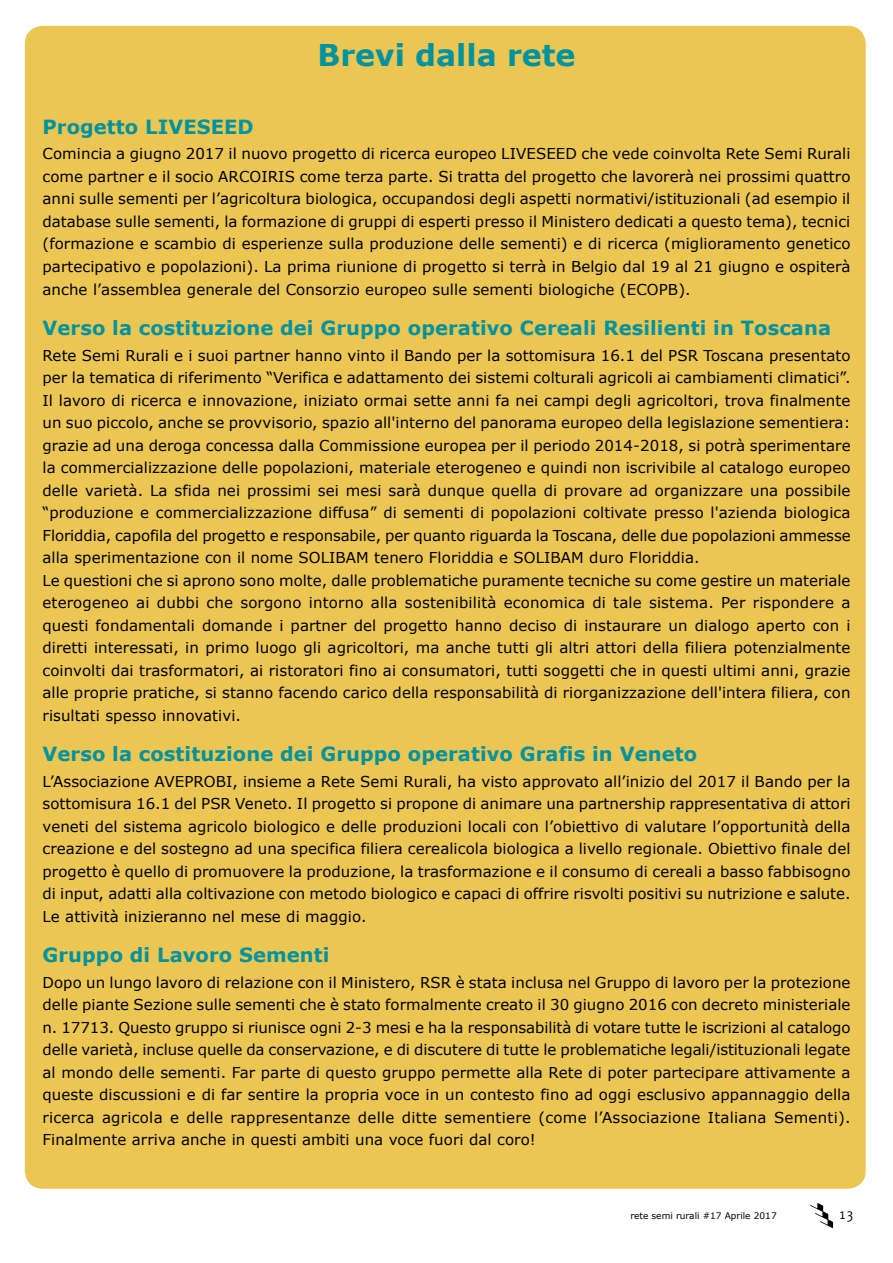
<style>
.page{position:relative;width:893px;height:1263px;background:#fff}
.page>*{position:absolute;margin:0;border:0;box-sizing:border-box;transform-origin:0 0}
.t1{font:700 30px "Verdana";color:#00929e}
.t2{font:700 19.5px "Verdana";letter-spacing:.005em;color:#00929e}
.t3{font:300 16.5px "Csuni OTF";color:#000}
.t4{font:15px/22.5px "Verdana";letter-spacing:.005em;color:#000;text-align:justify}
.t5{font:9px "Verdana";color:#000}
</style>
<div class="page">
<img style="left:810px;top:1203px;width:24px;height:26px">
<div style="left:25px;top:26px;width:841px;height:1163px;background:#ecc652;border-radius:18px"></div>
<h1 class="t1" style="left:317px;top:36px;width:259px">Brevi dalla rete</h1>
<h2 class="t2" style="left:43px;top:114px;width:213px">Progetto LIVESEED</h2>
<p class="t4" style="left:43px;top:143px;width:809px">Comincia a giugno 2017 il nuovo progetto di ricerca europeo LIVESEED che vede coinvolta Rete Semi Rurali come partner e il socio ARCOIRIS come terza parte. Si tratta del progetto che lavorerà nei prossimi quattro anni sulle sementi per l’agricoltura biologica, occupandosi degli aspetti normativi/istituzionali (ad esempio il database sulle sementi, la formazione di gruppi di esperti presso il Ministero dedicati a questo tema), tecnici (formazione e scambio di esperienze sulla produzione delle sementi) e di ricerca (miglioramento genetico partecipativo e popolazioni). La prima riunione di progetto si terrà in Belgio dal 19 al 21 giugno e ospiterà anche l’assemblea generale del Consorzio europeo sulle sementi biologiche (ECOPB).</p>
<h2 class="t2" style="left:43px;top:315px;width:790px">Verso la costituzione dei Gruppo operativo Cereali Resilienti in Toscana</h2>
<p class="t4" style="left:43px;top:344px;width:810px;text-align:left">Rete Semi Rurali e i suoi partner hanno vinto il Bando per la sottomisura 16.1 del PSR Toscana presentato per la tematica di riferimento “Verifica e adattamento dei sistemi colturali agricoli ai cambiamenti climatici”.<br>Il lavoro di ricerca e innovazione, iniziato ormai sette anni fa nei campi degli agricoltori, trova finalmente un suo piccolo, anche se provvisorio, spazio all'interno del panorama europeo della legislazione sementiera: grazie ad una deroga concessa dalla Commissione europea per il periodo 2014-2018, si potrà sperimentare la commercializzazione delle popolazioni, materiale eterogeneo e quindi non iscrivibile al catalogo europeo delle varietà. La sfida nei prossimi sei mesi sarà dunque quella di provare ad organizzare una possibile “produzione e commercializzazione diffusa” di sementi di popolazioni coltivate presso l'azienda biologica Floriddia, capofila del progetto e responsabile, per quanto riguarda la Toscana, delle due popolazioni ammesse alla sperimentazione con il nome SOLIBAM tenero Floriddia e SOLIBAM duro Floriddia.<br>Le questioni che si aprono sono molte, dalle problematiche puramente tecniche su come gestire un materiale eterogeneo ai dubbi che sorgono intorno alla sostenibilità economica di tale sistema. Per rispondere a questi fondamentali domande i partner del progetto hanno deciso di instaurare un dialogo aperto con i diretti interessati, in primo luogo gli agricoltori, ma anche tutti gli altri attori della filiera potenzialmente coinvolti dai trasformatori, ai ristoratori fino ai consumatori, tutti soggetti che in questi ultimi anni, grazie alle proprie pratiche, si stanno facendo carico della responsabilità di riorganizzazione dell'intera filiera, con risultati spesso innovativi.</p>
<h2 class="t2" style="left:43px;top:741px;width:656px">Verso la costituzione dei Gruppo operativo Grafis in Veneto</h2>
<p class="t4" style="left:43px;top:770px;width:810px">L’Associazione AVEPROBI, insieme a Rete Semi Rurali, ha visto approvato all’inizio del 2017 il Bando per la sottomisura 16.1 del PSR Veneto. Il progetto si propone di animare una partnership rappresentativa di attori veneti del sistema agricolo biologico e delle produzioni locali con l’obiettivo di valutare l’opportunità della creazione e del sostegno ad una specifica filiera cerealicola biologica a livello regionale. Obiettivo finale del progetto è quello di promuovere la produzione, la trasformazione e il consumo di cereali a basso fabbisogno di input, adatti alla coltivazione con metodo biologico e capaci di offrire risvolti positivi su nutrizione e salute.<br>Le attività inizieranno nel mese di maggio.</p>
<h2 class="t2" style="left:43px;top:942px;width:288px">Gruppo di Lavoro Sementi</h2>
<p class="t4" style="left:43px;top:971px;width:810px">Dopo un lungo lavoro di relazione con il Ministero, RSR è stata inclusa nel Gruppo di lavoro per la protezione delle piante Sezione sulle sementi che è stato formalmente creato il 30 giugno 2016 con decreto ministeriale n. 17713. Questo gruppo si riunisce ogni 2-3 mesi e ha la responsabilità di votare tutte le iscrizioni al catalogo delle varietà, incluse quelle da conservazione, e di discutere di tutte le problematiche legali/istituzionali legate al mondo delle sementi. Far parte di questo gruppo permette alla Rete di poter partecipare attivamente a queste discussioni e di far sentire la propria voce in un contesto fino ad oggi esclusivo appannaggio della ricerca agricola e delle rappresentanze delle ditte sementiere (come l’Associazione Italiana Sementi).<br>Finalmente arriva anche in questi ambiti una voce fuori dal coro!</p>
<p class="t5" style="left:630px;top:1210px;width:148px">rete semi rurali #17 Aprile 2017</p>
<p class="t3" style="left:838px;top:1204px;width:17px">13</p>
</div>
